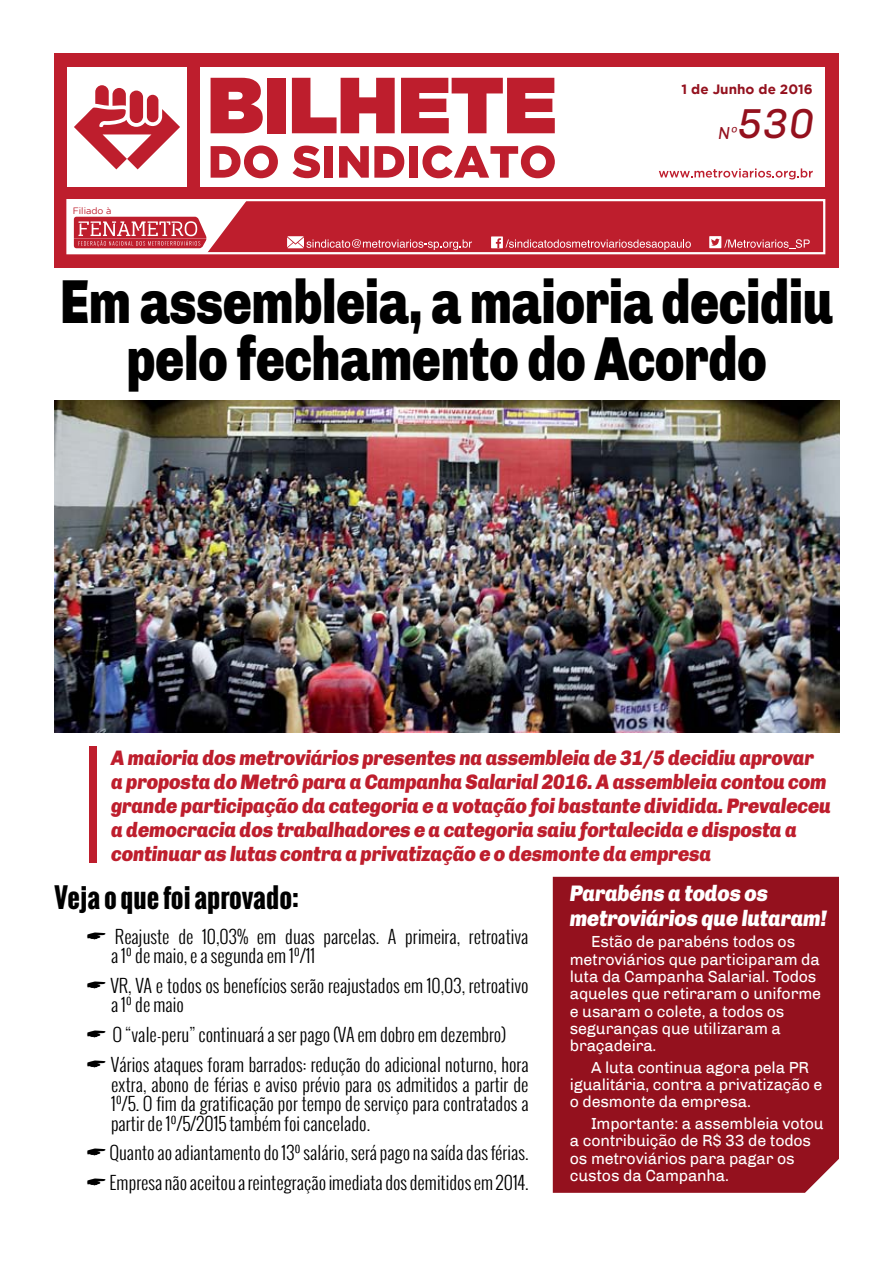
<style>
.page{position:relative;width:893px;height:1263px;background:#fff}
.page>*{position:absolute;margin:0;border:0;box-sizing:border-box;transform-origin:0 0}
.t1{font:900 62.1px/57px "Chivo";letter-spacing:-.01em;color:#000;text-align:center;scale:.78 1}
.t2{font:italic 42px "Chivo";color:#94111e}
.t3{font:700 27px "Oswald";color:#000}
.t4{font:italic 900 22.5px/24.3px "Chivo";letter-spacing:-.01em;color:#fff;scale:.9 1}
.t5{font:italic 900 21px/24px "Chivo";letter-spacing:-.01em;color:#be1e2d;scale:.9 1}
.t6{font:300 18px/19.4px "Oswald";color:#000}
.t7{font:italic 17.4px "Chivo";color:#94111e}
.t8{font:16.05px/17.2px "Chivo";letter-spacing:-.01em;color:#fff}
.t9{font:700 13.5px "Gotham";color:#94111e}
.t10{font:9.15px "Gotham";color:#be1e2d}
</style>
<div class="page">
<div style="left:89px;top:746px;width:8px;height:117px;background:#be1e2d"></div>
<div style="left:54px;top:53px;width:785px;height:215px;background:#be1e2d"></div>
<div style="left:201px;top:67px;width:624px;height:120px;background:#fff"></div>
<div style="left:68px;top:67px;width:119px;height:119px;background:#fff"></div>
<svg style="left:74px;top:85px;width:106px;height:84px"></svg>
<div style="left:66px;top:199px;width:759px;height:55px;border:2px solid #fff"></div>
<svg style="left:211px;top:78px;width:52px;height:55px"></svg>
<div style="left:267px;top:78px;width:18px;height:55px;background:#be1e2d"></div>
<svg style="left:292px;top:78px;width:103px;height:55px"></svg>
<svg style="left:401px;top:78px;width:154px;height:55px"></svg>
<svg style="left:211px;top:145px;width:67px;height:33px"></svg>
<svg style="left:293px;top:146px;width:27px;height:32px"></svg>
<div style="left:324px;top:146px;width:9px;height:32px;background:#be1e2d"></div>
<svg style="left:339px;top:146px;width:65px;height:32px"></svg>
<div style="left:409px;top:146px;width:9px;height:32px;background:#be1e2d"></div>
<svg style="left:422px;top:145px;width:133px;height:33px"></svg>
<div style="left:491px;top:236px;width:12px;height:12px;background:#fff"></div>
<svg style="left:496px;top:238px;width:195px;height:12px"></svg>
<div style="left:709px;top:236px;width:12px;height:12px;background:#fff"></div>
<svg style="left:711px;top:239px;width:99px;height:10px"></svg>
<svg style="left:287px;top:236px;width:185px;height:14px"></svg>
<svg style="left:659px;top:168px;width:154px;height:11px"></svg>
<svg style="left:68px;top:200px;width:179px;height:53px"></svg>
<div style="left:553px;top:877px;width:286px;height:316px;background:#94111e"></div>
<img style="left:55px;top:400px;width:784px;height:333px">
<p class="t10" style="left:73px;top:206px;width:40px">Filiado à</p>
<p class="t9" style="left:681px;top:82px;width:133px">1 de Junho de 2016</p>
<p class="t7" style="left:718px;top:122px;width:20px">Nº</p>
<h2 class="t2" style="left:737px;top:99px;width:79px">530</h2>
<h1 class="t1" style="left:60px;top:273px;width:992px">Em assembleia, a maioria decidiu pelo fechamento do Acordo</h1>
<p class="t5" style="left:111px;top:745px;width:801px">A maioria dos metroviários presentes na assembleia de 31/5 decidiu aprovar a proposta do Metrô para a Campanha Salarial 2016. A assembleia contou com grande participação da categoria e a votação foi bastante dividida. Prevaleceu a democracia dos trabalhadores e a categoria saiu fortalecida e disposta a continuar as lutas contra a privatização e o desmonte da empresa</p>
<h3 class="t3" style="left:54px;top:877px;width:246px">Veja o que foi aprovado:</h3>
<p class="t6" style="left:111px;top:926px;width:419px">Reajuste de 10,03% em duas parcelas. A primeira, retroativa a 1º de maio, e a segunda em 1º/11</p>
<p class="t6" style="left:110px;top:976px;width:420px">VR, VA e todos os benefícios serão reajustados em 10,03, retroativo a 1º de maio</p>
<p class="t6" style="left:111px;top:1020px;width:419px;line-height:29.8px">O “vale-peru” continuará a ser pago (VA em dobro em dezembro)<br>Vários ataques foram barrados: redução do adicional noturno, hora</p>
<p class="t6" style="left:111px;top:1074px;width:419px;text-align:justify">extra, abono de férias e aviso prévio para os admitidos a partir de 1º/5. O fim da gratificação por tempo de serviço para contratados a partir de 1º/5/2015 também foi cancelado.</p>
<p class="t6" style="left:109px;top:1138px;width:421px;line-height:29.8px">Quanto ao adiantamento do 13º salário, será pago na saída das férias.<br>Empresa não aceitou a reintegração imediata dos demitidos em 2014.</p>
<p class="t4" style="left:570px;top:881px;width:287px">Parabéns a todos os metroviários que lutaram!</p>
<p class="t8" style="left:570px;top:933px;width:253px;text-indent:21px">Estão de parabéns todos os metroviários que participaram da luta da Campanha Salarial. Todos aqueles que retiraram o uniforme e usaram o colete, a todos os seguranças que utilizaram a braçadeira.</p>
<p class="t8" style="left:570px;top:1059px;width:254px;text-indent:21px">A luta continua agora pela PR igualitária, contra a privatização e o desmonte da empresa.</p>
<p class="t8" style="left:570px;top:1115px;width:256px;text-indent:21px">Importante: a assembleia votou a contribuição de R$ 33 de todos os metroviários para pagar os custos da Campanha.</p>
</div>
